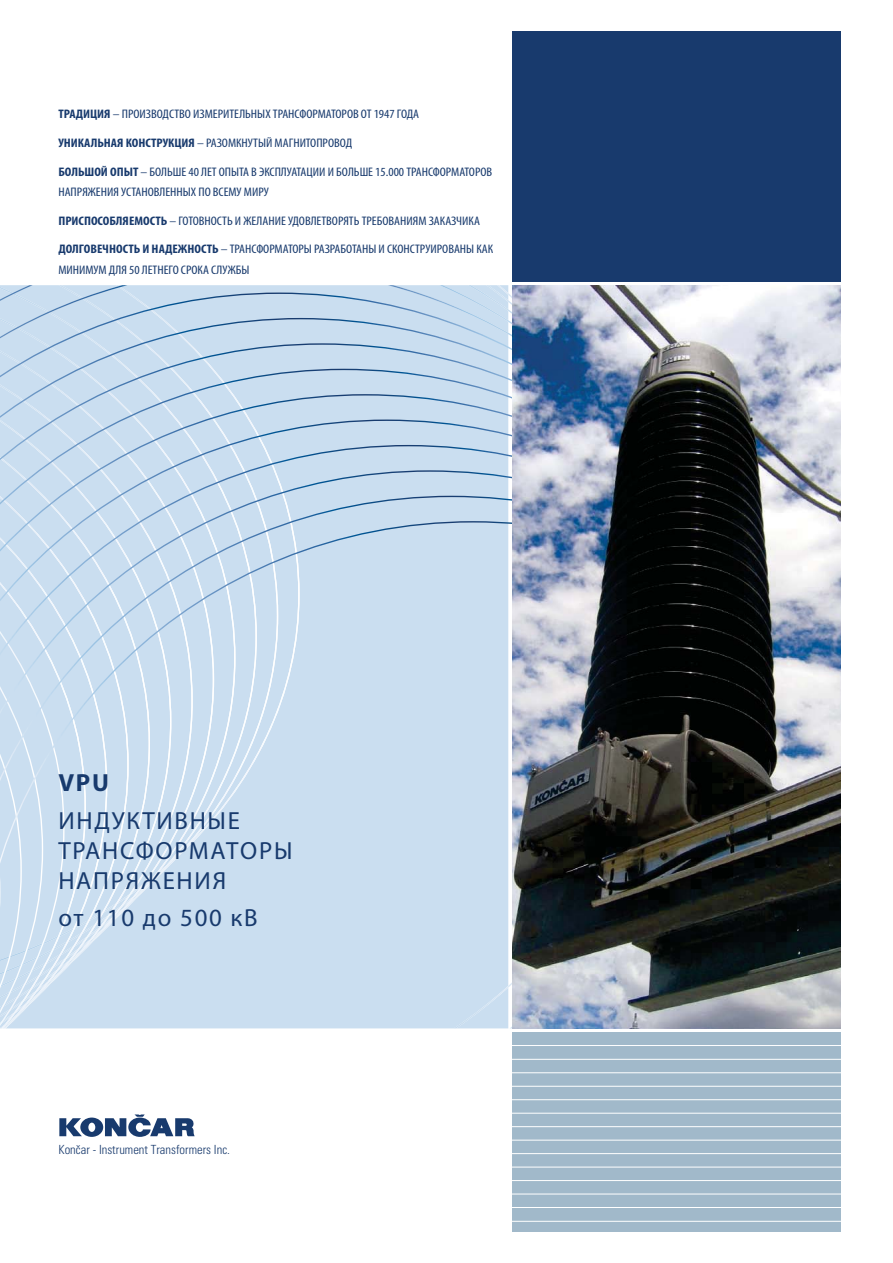
<style>
.page{position:relative;width:893px;height:1263px;background:#fff}
.page>*{position:absolute;margin:0;border:0;box-sizing:border-box;transform-origin:0 0}
.t1{font:24.9px/29.8px "Myriad Pro";letter-spacing:.07em;color:#183a6d}
.t2{font:700 24.9px "Myriad Pro";color:#183a6d}
.t3{font:300 condensed 12.6px "Univers";color:#183a6d}
.t4{font:condensed 12.45px/20.7px "Myriad Pro";color:#183a6d;scale:1.1 1}
.s1{font-weight:700}
</style>
<div class="page">
<svg style="left:0;top:293px;width:512px;height:25px;background:#c3d8ec"></svg>
<svg style="left:0;top:318px;width:512px;height:25px;background:#c2d8ec"></svg>
<svg style="left:0;top:343px;width:512px;height:26px;background:#c3d8ec"></svg>
<svg style="left:0;top:369px;width:512px;height:25px;background:#c3d8ec"></svg>
<svg style="left:0;top:394px;width:512px;height:26px;background:#c3d8ec"></svg>
<svg style="left:0;top:420px;width:512px;height:25px;background:#c3d9ec"></svg>
<svg style="left:0;top:445px;width:512px;height:25px;background:#c4d9ec"></svg>
<svg style="left:0;top:470px;width:512px;height:26px;background:#c4d9ec"></svg>
<svg style="left:0;top:496px;width:512px;height:25px;background:#c5d9ec"></svg>
<svg style="left:0;top:521px;width:512px;height:507px;background:#cbdff0"></svg>
<div style="left:512px;top:1032px;width:329px;height:200px;background:#a1b9ca"></div>
<hr style="left:490px;top:1045px;width:351px;height:1px;background:#fff">
<hr style="left:490px;top:1072px;width:351px;height:1px;background:#fff">
<hr style="left:490px;top:1099px;width:351px;height:1px;background:#fff">
<hr style="left:490px;top:1126px;width:351px;height:1px;background:#fff">
<hr style="left:490px;top:1153px;width:351px;height:1px;background:#fff">
<hr style="left:490px;top:1180px;width:351px;height:1px;background:#fff">
<hr style="left:490px;top:1207px;width:351px;height:1px;background:#fff">
<hr style="left:490px;top:1059px;width:351px;height:1px;background:#fff">
<hr style="left:490px;top:1086px;width:351px;height:1px;background:#fff">
<hr style="left:490px;top:1113px;width:351px;height:1px;background:#fff">
<hr style="left:490px;top:1140px;width:351px;height:1px;background:#fff">
<hr style="left:490px;top:1167px;width:351px;height:1px;background:#fff">
<hr style="left:490px;top:1194px;width:351px;height:1px;background:#fff">
<hr style="left:490px;top:1221px;width:351px;height:1px;background:#fff">
<div style="left:512px;top:31px;width:329px;height:250px;background:#183a6d"></div>
<svg style="left:59px;top:1115px;width:136px;height:22px"></svg>
<img style="left:512px;top:285px;width:329px;height:743px">
<p class="t4" style="left:58px;top:104px;width:330px"><span class="s1">ТРАДИЦИЯ</span> – ПРОИЗВОДСТВО ИЗМЕРИТЕЛЬНЫХ ТРАНСФОРМАТОРОВ ОТ 1947 ГОДА</p>
<p class="t4" style="left:58px;top:132px;width:269px"><span class="s1">УНИКАЛЬНАЯ КОНСТРУКЦИЯ</span> – РАЗОМКНУТЫЙ МАГНИТОПРОВОД</p>
<p class="t4" style="left:58px;top:161px;width:396px"><span class="s1">БОЛЬШОЙ ОПЫТ</span> – БОЛЬШЕ 40 ЛЕТ ОПЫТА В ЭКСПЛУАТАЦИИ И БОЛЬШЕ 15.000 ТРАНСФОРМАТОРОВ<br>НАПРЯЖЕНИЯ УСТАНОВЛЕННЫХ ПО ВСЕМУ МИРУ</p>
<p class="t4" style="left:58px;top:210px;width:385px"><span class="s1">ПРИСПОСОБЛЯЕМОСТЬ</span> – ГОТОВНОСТЬ И ЖЕЛАНИЕ УДОВЛЕТВОРЯТЬ ТРЕБОВАНИЯМ ЗАКАЗЧИКА</p>
<p class="t4" style="left:58px;top:239px;width:397px"><span class="s1">ДОЛГОВЕЧНОСТЬ И НАДЕЖНОСТЬ</span> – ТРАНСФОРМАТОРЫ РАЗРАБОТАНЫ И СКОНСТРУИРОВАНЫ КАК<br>МИНИМУМ ДЛЯ 50 ЛЕТНЕГО СРОКА СЛУЖБЫ</p>
<h1 class="t2" style="left:58px;top:768px;width:52px">VPU</h1>
<h1 class="t1" style="left:58px;top:805px;width:236px">ИНДУКТИВНЫЕ<br>ТРАНСФОРМАТOРЫ<br>НАПРЯЖЕНИЯ</h1>
<h1 class="t1" style="left:58px;top:903px;width:201px">от 110 до 500 кВ</h1>
<p class="t3" style="left:58px;top:1142px;width:173px">Kon-ar - Instrument Transformers Inc.</p>
</div>
